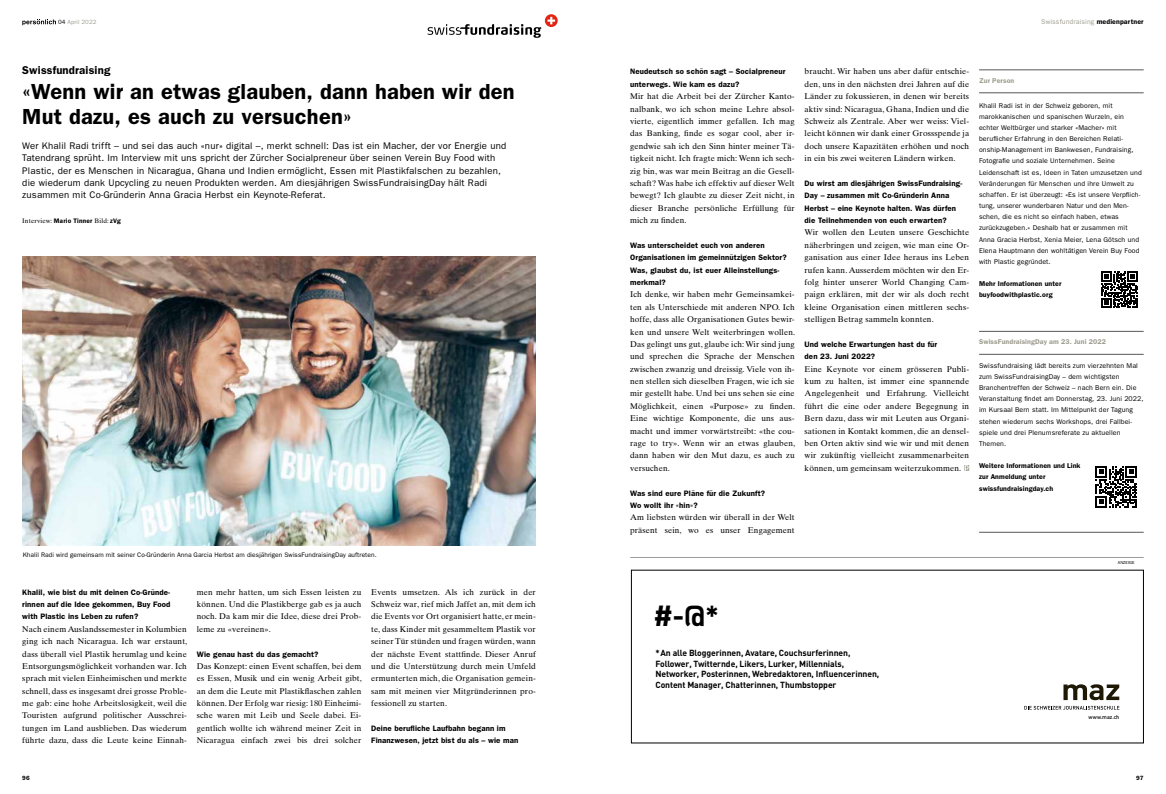
<style>
.page{position:relative;width:1166px;height:794px;background:#fff}
.page>*{position:absolute;margin:0;border:0;box-sizing:border-box;transform-origin:0 0}
.t1{font:700 28.44px "DIN";color:#000}
.t2{font:600 21.88px/24.8px "Franklin Gothic";letter-spacing:.01em;color:#000}
.t3{font:600 11.38px "Franklin Gothic";letter-spacing:.015em;color:#000}
.t4{font:9.62px/12.3px "Franklin Gothic";letter-spacing:.02em;color:#000}
.t5{font:700 8.75px/10.5px "DIN";letter-spacing:-.01em;color:#000}
.t6{font:8.31px/12.3px "Times Ten";letter-spacing:.015em;color:#000;text-align:justify}
.t7{font:600 7.88px/12.3px "Franklin Gothic";letter-spacing:.015em;color:#000}
.t8{font:7px/11.2px "Franklin Gothic";letter-spacing:.015em;color:#000}
.t9{font:600 7px/11.2px "Franklin Gothic";letter-spacing:.015em;color:#000}
.t10{font:600 7px "Franklin Gothic";letter-spacing:.015em;color:#9e9d90}
.t11{font:7px "Franklin Gothic";letter-spacing:.015em;color:#9e9d90}
.t12{font:6.56px "Franklin Gothic";letter-spacing:.01em;color:#000}
.t13{font:6.56px "Times Ten";letter-spacing:.015em;color:#000}
.t14{font:6.12px "Franklin Gothic";letter-spacing:.015em;color:#9e9d90}
.t15{font:600 6.12px "Franklin Gothic";color:#000}
.t16{font:500 5.51px "DIN";letter-spacing:-.015em;color:#000}
.t17{font:4.38px "Franklin Gothic";color:#000}
.s1{color:#000}
.s2{font-family:"Franklin Gothic";font-weight:600}
.s3{font-weight:600;color:#000}
</style>
<div class="page">
<svg style="left:22px;top:19px;width:34px;height:6px"></svg>
<svg style="left:545px;top:14px;width:13px;height:13px"></svg>
<svg style="left:547px;top:17px;width:8px;height:7px"></svg>
<svg style="left:427px;top:24px;width:114px;height:14px"></svg>
<img style="left:22px;top:256px;width:514px;height:289px">
<hr style="left:979px;top:532px;width:164px;height:1px;background:#575756">
<hr style="left:979px;top:69px;width:164px;height:1px;background:#575756">
<hr style="left:979px;top:92px;width:164px;height:1px;background:#575756">
<svg style="left:964px;top:465px;width:5px;height:6px"></svg>
<hr style="left:979px;top:331px;width:164px;height:1px;background:#575756">
<hr style="left:979px;top:354px;width:164px;height:1px;background:#575756">
<svg style="left:1101px;top:271px;width:37px;height:37px"></svg>
<svg style="left:1095px;top:466px;width:42px;height:41px"></svg>
<svg style="left:1063px;top:684px;width:56px;height:16px"></svg>
<svg style="left:1024px;top:706px;width:95px;height:3px"></svg>
<hr style="left:630px;top:557px;width:513px;height:1px;background:#9d9d9c">
<p class="t14" style="left:58px;top:19px;width:40px"><span class="s1">04</span> April 2022</p>
<h3 class="t3" style="left:22px;top:64px;width:90px">Swissfundraising</h3>
<h2 class="t2" style="left:22px;top:79px;width:494px">«Wenn wir an etwas glauben, dann haben wir den<br>Mut dazu, es auch zu versuchen»</h2>
<p class="t4" style="left:22px;top:139px;width:485px">Wer Khalil Radi trifft – und sei das auch «nur» digital –, merkt schnell: Das ist ein Macher, der vor Energie und Tatendrang sprüht. Im Interview mit uns spricht der Zürcher Socialpreneur über seinen Verein Buy Food with Plastic, der es Menschen in Nicaragua, Ghana und Indien ermöglicht, Essen mit Plastikfalschen zu bezahlen, die wiederum dank Upcycling zu neuen Produkten werden. Am diesjährigen SwissFundraisingDay hält Radi zusammen mit Co-Gründerin Anna Gracia Herbst ein Keynote-Referat.</p>
<p class="t13" style="left:22px;top:217px;width:100px">Interview: <span class="s2">Mario Tinner</span> Bild: <span class="s2">zVg</span></p>
<p class="t12" style="left:23px;top:551px;width:355px">Khalil Radi wird gemeinsam mit seiner Co-Gründerin Anna Garcia Herbst am diesjährigen SwissFundraisingDay auftreten.</p>
<p class="t7" style="left:22px;top:586px;width:150px;text-align:justify">Khalil, wie bist du mit deinen Co-Gründe&shy;rinnen auf die Idee gekommen, Buy Food with Plastic ins Leben zu rufen?</p>
<p class="t6" style="left:22px;top:623px;width:166px">Nach einem Auslandssemester in Kolumbien ging ich nach Nicaragua. Ich war erstaunt, dass überall viel Plastik herumlag und keine Entsorgungsmöglichkeit vorhanden war. Ich sprach mit vielen Einheimischen und merkte schnell, dass es insgesamt drei grosse Proble&shy;me gab: eine hohe Arbeitslosigkeit, weil die Touristen aufgrund politischer Ausschrei&shy;tungen im Land ausblieben. Das wiederum führte dazu, dass die Leute keine Einnah-</p>
<p class="t6" style="left:197px;top:585px;width:166px">men mehr hatten, um sich Essen leisten zu können. Und die Plastikberge gab es ja auch noch. Da kam mir die Idee, diese drei Prob&shy;leme zu «vereinen».</p>
<p class="t7" style="left:197px;top:647px;width:123px">Wie genau hast du das gemacht?</p>
<p class="t6" style="left:197px;top:660px;width:166px">Das Konzept: einen Event schaffen, bei dem es Essen, Musik und ein wenig Arbeit gibt, an dem die Leute mit Plastikflaschen zahlen können. Der Erfolg war riesig: 180 Einheimi&shy;sche waren mit Leib und Seele dabei. Ei&shy;gentlich wollte ich während meiner Zeit in Nicaragua einfach zwei bis drei solcher</p>
<p class="t6" style="left:371px;top:585px;width:166px">Events umsetzen. Als ich zurück in der Schweiz war, rief mich Jaffet an, mit dem ich die Events vor Ort organisiert hatte, er mein&shy;te, dass Kinder mit gesammeltem Plastik vor seiner Tür stünden und fragen würden, wann der nächste Event stattfinde. Dieser Anruf und die Unterstützung durch mein Umfeld ermunterten mich, die Organisation gemein&shy;sam mit meinen vier Mitgründerinnen pro&shy;fessionell zu starten.</p>
<p class="t7" style="left:371px;top:722px;width:148px">Deine berufliche Laufbahn begann im<br>Finanzwesen, jetzt bist du als – wie man</p>
<p class="t15" style="left:22px;top:774px;width:9px">96</p>
<p class="t11" style="left:1041px;top:17px;width:104px">Swissfundraising <span class="s3">medienpartner</span></p>
<p class="t7" style="left:630px;top:66px;width:157px">Neudeutsch so schön sagt – Socialpreneur unterwegs. Wie kam es dazu?</p>
<p class="t6" style="left:630px;top:90px;width:166px">Mir hat die Arbeit bei der Zürcher Kanto&shy;nalbank, wo ich schon meine Lehre absol&shy;vierte, eigentlich immer gefallen. Ich mag das Banking, finde es sogar cool, aber ir&shy;gendwie sah ich den Sinn hinter meiner Tä&shy;tigkeit nicht. Ich fragte mich: Wenn ich sech&shy;zig bin, was war mein Beitrag an die Gesell&shy;schaft? Was habe ich effektiv auf dieser Welt bewegt? Ich glaubte zu dieser Zeit nicht, in dieser Branche persönliche Erfüllung für mich zu finden.</p>
<p class="t7" style="left:630px;top:239px;width:158px">Was unterscheidet euch von anderen Organisationen im gemeinnützigen Sektor?<br>Was, glaubst du, ist euer Alleinstellungs&shy;merkmal?</p>
<p class="t6" style="left:630px;top:288px;width:166px">Ich denke, wir haben mehr Gemeinsamkei&shy;ten als Unterschiede mit anderen NPO. Ich hoffe, dass alle Organisationen Gutes bewir&shy;ken und unsere Welt weiterbringen wollen.<br>Das gelingt uns gut, glaube ich: Wir sind jung und sprechen die Sprache der Menschen zwischen zwanzig und dreissig. Viele von ih&shy;nen stellen sich dieselben Fragen, wie ich sie mir gestellt habe. Und bei uns sehen sie eine Möglichkeit, einen «Purpose» zu finden.<br>Eine wichtige Komponente, die uns aus&shy;macht und immer vorwärtstreibt: «the cou&shy;rage to try». Wenn wir an etwas glauben, dann haben wir den Mut dazu, es auch zu versuchen.</p>
<p class="t7" style="left:630px;top:487px;width:136px">Was sind eure Pläne für die Zukunft?<br>Wo wollt ihr «hin»?</p>
<p class="t6" style="left:630px;top:511px;width:166px">Am liebsten würden wir überall in der Welt präsent sein, wo es unser Engagement</p>
<p class="t6" style="left:804px;top:65px;width:166px">braucht. Wir haben uns aber dafür entschie&shy;den, uns in den nächsten drei Jahren auf die Länder zu fokussieren, in denen wir bereits aktiv sind: Nicaragua, Ghana, Indien und die Schweiz als Zentrale. Aber wer weiss: Viel&shy;leicht können wir dank einer Grossspende ja doch unsere Kapazitäten erhöhen und noch in ein bis zwei weiteren Ländern wirken.</p>
<p class="t7" style="left:804px;top:177px;width:159px">Du wirst am diesjährigen SwissFundraising-Day – zusammen mit Co-Gründerin Anna Herbst – eine Keynote halten. Was dürfen die Teilnehmenden von euch erwarten?</p>
<p class="t6" style="left:804px;top:226px;width:166px">Wir wollen den Leuten unsere Geschichte näherbringen und zeigen, wie man eine Or&shy;ganisation aus einer Idee heraus ins Leben rufen kann. Ausserdem möchten wir den Er&shy;folg hinter unserer World Changing Cam&shy;paign erklären, mit der wir als doch recht kleine Organisation einen mittleren sechs&shy;stelligen Betrag sammeln konnten.</p>
<p class="t7" style="left:804px;top:338px;width:134px">Und welche Erwartungen hast du für den 23. Juni 2022?</p>
<p class="t6" style="left:804px;top:363px;width:166px">Eine Keynote vor einem grösseren Publi&shy;kum zu halten, ist immer eine spannende Angelegenheit und Erfahrung. Vielleicht führt die eine oder andere Begegnung in Bern dazu, dass wir mit Leuten aus Organi&shy;sationen in Kontakt kommen, die an densel&shy;ben Orten aktiv sind wie wir und mit denen wir zukünftig vielleicht zusammenarbeiten können, um gemeinsam weiterzukommen.</p>
<p class="t10" style="left:979px;top:76px;width:37px">Zur Person</p>
<p class="t8" style="left:979px;top:100px;width:164px">Khalil Radi ist in der Schweiz geboren, mit marokkanischen und spanischen Wurzeln, ein echter Weltbürger und starker «Macher» mit beruflicher Erfahrung in den Bereichen Relati&shy;onship-Management im Bankwesen, Fundraising, Fotografie und soziale Unternehmen. Seine Leidenschaft ist es, Ideen in Taten umzusetzen und Veränderungen für Menschen und ihre Umwelt zu schaffen. Er ist überzeugt: «Es ist unsere Verpflich&shy;tung, unserer wunderbaren Natur und den Men&shy;schen, die es nicht so einfach haben, etwas zurückzugeben.» Deshalb hat er zusammen mit Anna Gracia Herbst, Xenia Meier, Lena Götsch und Elena Hauptmann den wohltätigen Verein Buy Food with Plastic gegründet.</p>
<p class="t9" style="left:979px;top:278px;width:84px">Mehr Informationen unter buyfoodwithplastic.org</p>
<p class="t10" style="left:979px;top:338px;width:128px">SwissFundraisingDay am 23. Juni 2022</p>
<p class="t8" style="left:979px;top:360px;width:166px">Swissfundraising lädt bereits zum vierzehnten Mal zum SwissFundraisingDay – dem wichtigsten Branchentreffen der Schweiz – nach Bern ein. Die Veranstaltung findet am Donnerstag, 23. Juni 2022, im Kursaal Bern statt. Im Mittelpunkt der Tagung stehen wiederum sechs Workshops, drei Fallbei&shy;spiele und drei Plenumsreferate zu aktuellen Themen.</p>
<p class="t9" style="left:979px;top:460px;width:103px">Weitere Informationen und Link zur Anmeldung unter swissfundraisingday.ch</p>
<p class="t17" style="left:1118px;top:559px;width:18px">ANZEIGE</p>
<h1 class="t1" style="left:653px;top:597px;width:67px">#-@*</h1>
<p class="t5" style="left:655px;top:647px;width:225px">*An alle Bloggerinnen, Avatare, Couchsurferinnen, Follower, Twitternde, Likers, Lurker, Millennials, Networker, Posterinnen, Webredaktoren, Influencerinnen, Content Manager, Chatterinnen, Thumbstopper</p>
<p class="t16" style="left:1088px;top:713px;width:32px">www.maz.ch</p>
<p class="t15" style="left:1136px;top:774px;width:9px">97</p>
</div>
